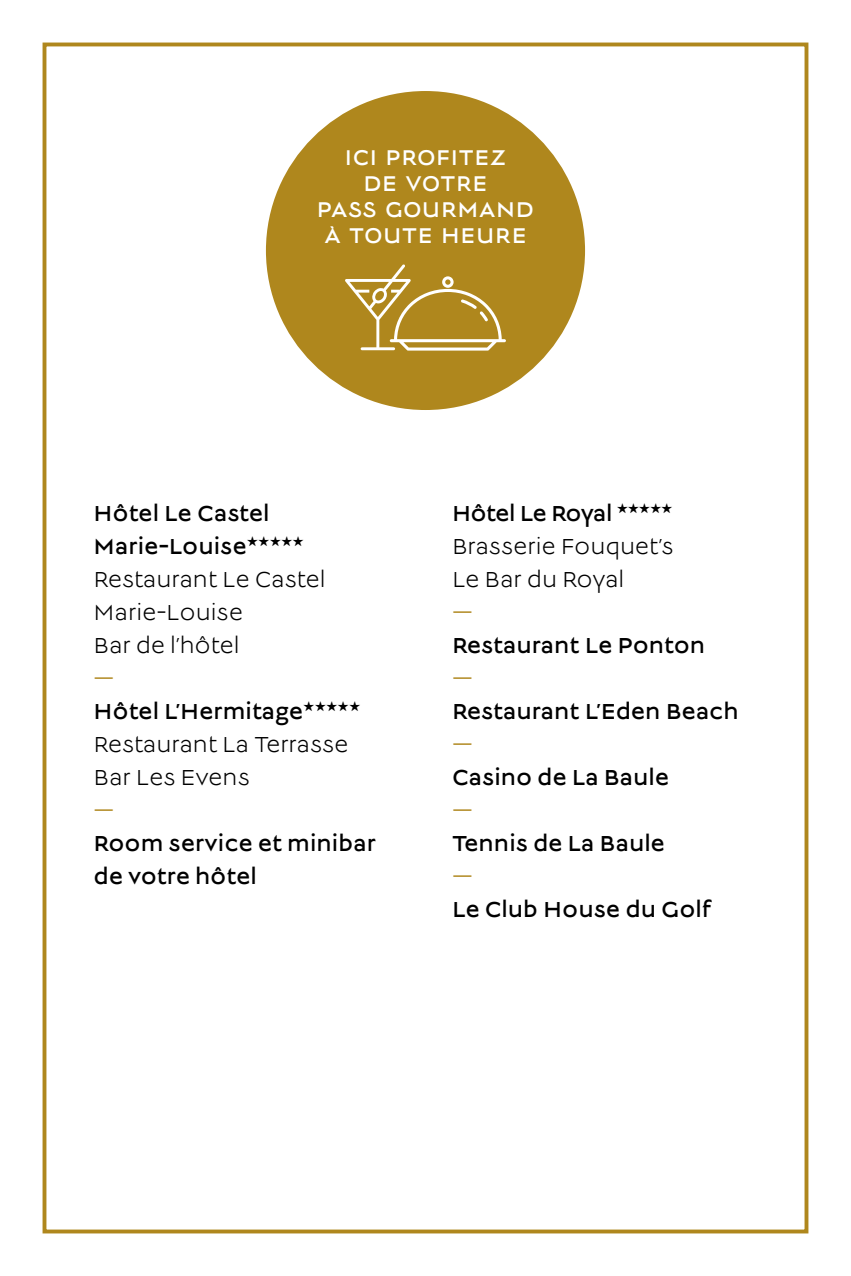
<style>
.page{position:relative;width:851px;height:1276px;background:#fff}
.page>*{position:absolute;margin:0;border:0;box-sizing:border-box;transform-origin:0 0}
.t1{font:24px/33px "Lucien";color:#000}
.t2{font:24px/33px "Lucien";color:#000}
.t3{font:24px "Lucien";color:#af871d}
.t4{font:23.7px/25.8px "Lucien Enseigne";letter-spacing:.03em;color:#fff;text-align:center}
.s1{font-style:inherit}
.s2{color:#af871d}
</style>
<div class="page">
<div style="left:43px;top:43px;width:765px;height:1190px;border:4px solid #af871d"></div>
<div style="left:266px;top:91px;width:319px;height:319px;background:#af871d;border-radius:50%"></div>
<svg style="left:345px;top:264px;width:161px;height:86px"></svg>
<p class="t4" style="left:317px;top:145px;width:218px">ICI PROFITEZ<br>DE VOTRE<br>PASS GOURMAND<br>À TOUTE HEURE</p>
<p class="t1" style="left:94px;top:498px;width:233px"><span class="s1">Hôtel Le Castel<br>Marie-Louise</span>★★★★★<br>Restaurant Le Castel<br>Marie-Louise<br>Bar de l’hôtel</p>
<p class="t1" style="left:94px;top:663px;width:268px"><span class="s2">—<br></span><span class="s1">Hôtel L’Hermitage</span>★★★★★<br>Restaurant La Terrasse<br>Bar Les Evens</p>
<p class="t3" style="left:94px;top:799px;width:22px">—</p>
<p class="t2" style="left:94px;top:828px;width:284px">Room service et minibar de votre hôtel</p>
<p class="t1" style="left:452px;top:498px;width:223px;text-align:justify"><span class="s1">Hôtel Le Royal</span> ★★★★★ Brasserie Fouquet’s Le Bar du Royal</p>
<p class="t3" style="left:452px;top:602px;width:22px">—</p>
<p class="t2" style="left:452px;top:630px;width:255px">Restaurant Le Ponton</p>
<p class="t3" style="left:452px;top:668px;width:22px">—</p>
<p class="t2" style="left:452px;top:696px;width:288px">Restaurant L’Eden Beach</p>
<p class="t3" style="left:452px;top:734px;width:22px">—</p>
<p class="t2" style="left:452px;top:762px;width:219px">Casino de La Baule</p>
<p class="t3" style="left:452px;top:800px;width:22px">—</p>
<p class="t2" style="left:452px;top:828px;width:214px">Tennis de La Baule</p>
<p class="t3" style="left:452px;top:866px;width:22px">—</p>
<p class="t2" style="left:452px;top:894px;width:261px">Le Club House du Golf</p>
</div>
